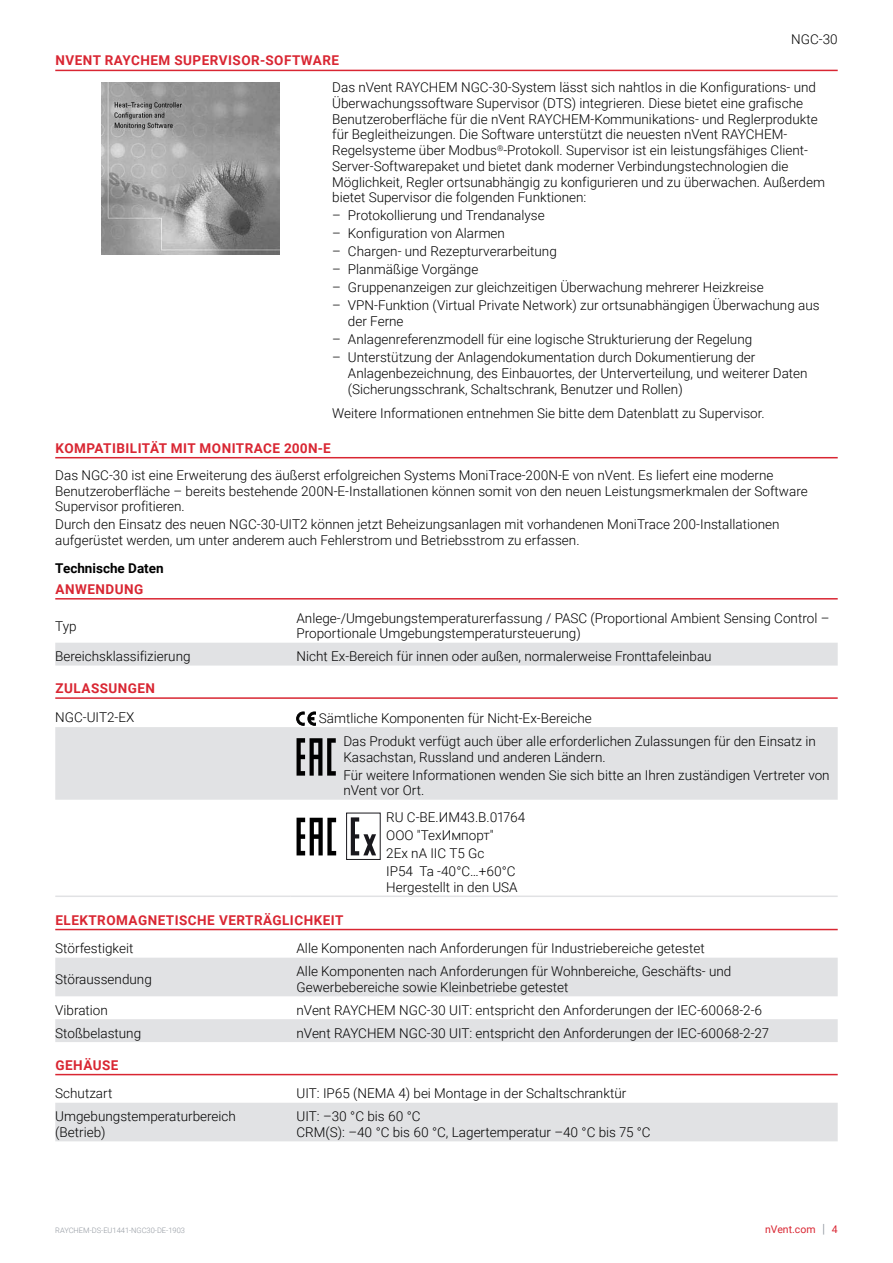
<style>
.page{position:relative;width:893px;height:1263px;background:#fff}
.page>*{position:absolute;margin:0;border:0;box-sizing:border-box;transform-origin:0 0}
.t1{font:300 13.5px/15.8px "Roboto";color:#000}
.t2{font:700 13.5px "Roboto";letter-spacing:.035em;color:#d92632}
.t3{font:700 13.5px "Roboto";color:#000}
.t4{font:10.5px "Roboto";color:#d92632}
.t5{font:300 7.5px "Roboto";color:#90969e}
.s1{font-size:12.6px;color:#90969e}
</style>
<div class="page">
<hr style="left:55px;top:70px;width:783px;height:1px;background:#d92632">
<hr style="left:55px;top:457px;width:783px;height:1px;background:#d92632">
<hr style="left:55px;top:598px;width:783px;height:1px;background:#d92632">
<hr style="left:55px;top:697px;width:783px;height:2px;background:#d92632">
<hr style="left:55px;top:929px;width:783px;height:1px;background:#d92632">
<hr style="left:55px;top:1074px;width:783px;height:1px;background:#d92632">
<img style="left:102px;top:82px;width:178px;height:172px">
<div style="left:55px;top:643px;width:783px;height:22px;background:#e1e2e4"></div>
<div style="left:55px;top:727px;width:783px;height:73px;background:#e1e2e4"></div>
<hr style="left:55px;top:895px;width:235px;height:2px;background:#e1e2e4">
<hr style="left:290px;top:895px;width:548px;height:2px;background:#e1e2e4">
<svg style="left:297px;top:712px;width:19px;height:13px"></svg>
<svg style="left:297px;top:738px;width:39px;height:38px"></svg>
<svg style="left:297px;top:818px;width:39px;height:37px"></svg>
<svg style="left:351px;top:817px;width:25px;height:38px"></svg>
<div style="left:346px;top:813px;width:35px;height:47px;border:1px solid #19181d"></div>
<svg style="left:55px;top:958px;width:783px;height:84px;fill:#e1e2e4"></svg>
<div style="left:55px;top:1103px;width:783px;height:38px;background:#e1e2e4"></div>
<p class="t1" style="left:791px;top:31px;width:48px">NGC-30</p>
<p class="t2" style="left:56px;top:51px;width:285px">NVENT RAYCHEM SUPERVISOR-SOFTWARE</p>
<p class="t1" style="left:332px;top:79px;width:494px">Das nVent RAYCHEM NGC-30-System lässt sich nahtlos in die Konfigurations- und Überwachungssoftware Supervisor (DTS) integrieren. Diese bietet eine grafische Benutzeroberfläche für die nVent RAYCHEM-Kommunikations- und Reglerprodukte für Begleitheizungen. Die Software unterstützt die neuesten nVent RAYCHEM-Regelsysteme über Modbus<sup>®</sup>-Protokoll. Supervisor ist ein leistungsfähiges Client-Server-Softwarepaket und bietet dank moderner Verbindungstechnologien die Möglichkeit, Regler ortsunabhängig zu konfigurieren und zu überwachen. Außerdem bietet Supervisor die folgenden Funktionen:</p>
<p class="t1" style="left:332px;top:207px;width:214px">– Protokollierung und Trendanalyse</p>
<p class="t1" style="left:332px;top:225px;width:174px">– Konfiguration von Alarmen</p>
<p class="t1" style="left:332px;top:243px;width:226px">– Chargen- und Rezepturverarbeitung</p>
<p class="t1" style="left:332px;top:261px;width:148px">– Planmäßige Vorgänge</p>
<p class="t1" style="left:332px;top:279px;width:433px">– Gruppenanzeigen zur gleichzeitigen Überwachung mehrerer Heizkreise</p>
<p class="t1" style="left:348px;top:297px;width:473px;text-indent:-16px">– VPN-Funktion (Virtual Private Network) zur ortsunabhängigen Überwachung aus der Ferne</p>
<p class="t1" style="left:332px;top:331px;width:421px">– Anlagenreferenzmodell für eine logische Strukturierung der Regelung</p>
<p class="t1" style="left:348px;top:349px;width:461px;text-indent:-16px">– Unterstützung der Anlagendokumentation durch Dokumentierung der<br>Anlagenbezeichnung, des Einbauortes, der Unterverteilung, und weiterer Daten (Sicherungsschrank, Schaltschrank, Benutzer und Rollen)</p>
<p class="t1" style="left:332px;top:405px;width:434px">Weitere Informationen entnehmen Sie bitte dem Datenblatt zu Supervisor.</p>
<p class="t2" style="left:56px;top:438px;width:277px">KOMPATIBILITÄT MIT MONITRACE 200N-E</p>
<p class="t1" style="left:55px;top:467px;width:754px">Das NGC-30 ist eine Erweiterung des äußerst erfolgreichen Systems MoniTrace-200N-E von nVent. Es liefert eine moderne<br>Benutzeroberfläche – bereits bestehende 200N-E-Installationen können somit von den neuen Leistungsmerkmalen der Software<br>Supervisor profitieren.</p>
<p class="t1" style="left:55px;top:516px;width:726px">Durch den Einsatz des neuen NGC-30-UIT2 können jetzt Beheizungsanlagen mit vorhandenen MoniTrace 200-Installationen aufgerüstet werden, um unter anderem auch Fehlerstrom und Betriebsstrom zu erfassen.</p>
<p class="t3" style="left:55px;top:559px;width:110px">Technische Daten</p>
<p class="t2" style="left:56px;top:579px;width:89px">ANWENDUNG</p>
<p class="t1" style="left:55px;top:617px;width:23px">Typ</p>
<p class="t1" style="left:297px;top:609px;width:534px">Anlege-/Umgebungstemperaturerfassung / PASC (Proportional Ambient Sensing Control –<br>Proportionale Umgebungstemperatursteuerung)</p>
<p class="t1" style="left:55px;top:648px;width:137px">Bereichsklassifizierung</p>
<p class="t1" style="left:297px;top:648px;width:417px">Nicht Ex-Bereich für innen oder außen, normalerweise Fronttafeleinbau</p>
<p class="t2" style="left:56px;top:679px;width:101px">ZULASSUNGEN</p>
<p class="t1" style="left:55px;top:709px;width:81px">NGC-UIT2-EX</p>
<p class="t1" style="left:343px;top:706px;width:474px;line-height:23.1px;text-indent:-25px">Sämtliche Komponenten für Nicht-Ex-Bereiche<br>Das Produkt verfügt auch über alle erforderlichen Zulassungen für den Einsatz in</p>
<p class="t1" style="left:343px;top:747px;width:488px;line-height:18px">Kasachstan, Russland und anderen Ländern.<br>Für weitere Informationen wenden Sie sich bitte an Ihren zuständigen Vertreter von</p>
<p class="t1" style="left:386px;top:777px;width:140px;line-height:26.8px;text-indent:-43px">nVent vor Ort.<br>RU C-BE.ИМ43.B.01764</p>
<p class="t1" style="left:386px;top:826px;width:131px;line-height:18px">ООО "ТехИмпорт"<br>2Ex nA IIC T5 Gc<br>IP54 Ta -40°C…+60°C</p>
<p class="t1" style="left:386px;top:879px;width:133px">Hergestellt in den USA</p>
<p class="t2" style="left:56px;top:910px;width:289px">ELEKTROMAGNETISCHE VERTRÄGLICHKEIT</p>
<p class="t1" style="left:55px;top:940px;width:80px">Störfestigkeit</p>
<p class="t1" style="left:297px;top:940px;width:410px">Alle Komponenten nach Anforderungen für Industriebereiche getestet</p>
<p class="t1" style="left:55px;top:971px;width:98px">Störaussendung</p>
<p class="t1" style="left:297px;top:963px;width:436px">Alle Komponenten nach Anforderungen für Wohnbereiche, Geschäfts- und<br>Gewerbebereiche sowie Kleinbetriebe getestet</p>
<p class="t1" style="left:55px;top:1002px;width:54px">Vibration</p>
<p class="t1" style="left:297px;top:1002px;width:467px">nVent RAYCHEM NGC-30 UIT: entspricht den Anforderungen der IEC-60068-2-6</p>
<p class="t1" style="left:55px;top:1025px;width:87px">Stoßbelastung</p>
<p class="t1" style="left:297px;top:1025px;width:474px">nVent RAYCHEM NGC-30 UIT: entspricht den Anforderungen der IEC-60068-2-27</p>
<p class="t2" style="left:56px;top:1055px;width:65px">GEHÄUSE</p>
<p class="t1" style="left:55px;top:1085px;width:59px">Schutzart</p>
<p class="t1" style="left:297px;top:1085px;width:331px">UIT: IP65 (NEMA 4) bei Montage in der Schaltschranktür</p>
<p class="t1" style="left:55px;top:1108px;width:182px">Umgebungstemperaturbereich (Betrieb)</p>
<p class="t1" style="left:297px;top:1108px;width:356px">UIT: –30 °C bis 60 °C<br>CRM(S): –40 °C bis 60 °C, Lagertemperatur –40 °C bis 75 °C</p>
<p class="t5" style="left:55px;top:1225px;width:131px">RAYCHEM-DS-EU1441-NGC30-DE-1903</p>
<p class="t4" style="left:765px;top:1222px;width:74px">nVent.com <span class="s1">|</span> 4</p>
</div>
